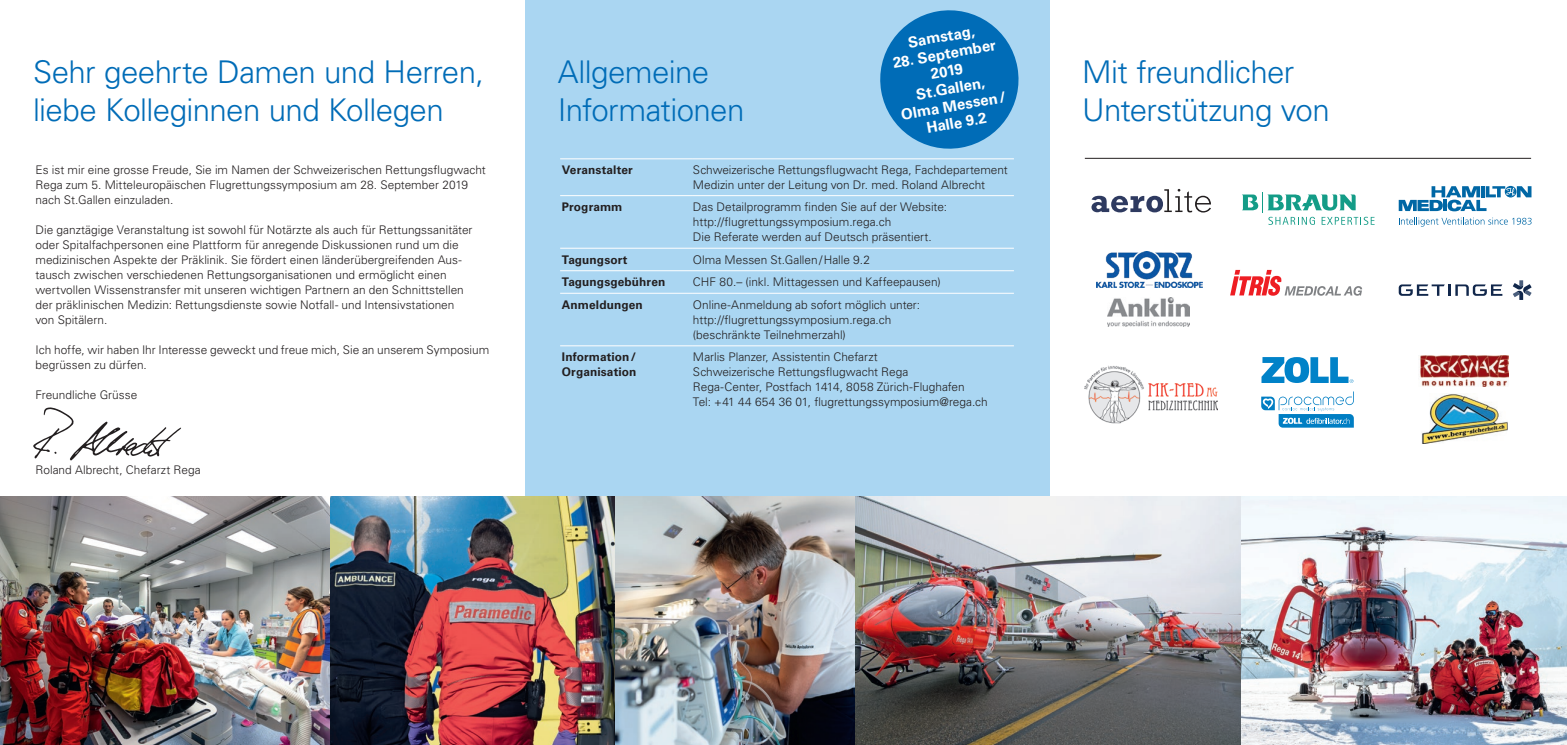
<style>
.page{position:relative;width:1567px;height:745px;background:#fff}
.page>*{position:absolute;margin:0;border:0;box-sizing:border-box;transform-origin:0 0}
.t1{font:300 31.25px/37.5px "Univers LT Std";letter-spacing:-.02em;color:#006cb7}
.t2{font:700 15px/17.5px "Univers LT Std";color:#fff;text-align:center}
.t3{font:300 11.88px/15px "Univers LT Std";color:#231f20}
.t4{font:700 11.88px/15px "Univers LT Std";letter-spacing:.005em;color:#231f20}
</style>
<div class="page">
<div style="left:524px;top:0;width:525px;height:744px;background:#aad6f2"></div>
<img style="left:330px;top:496px;width:1236px;height:248px">
<svg style="left:1242px;top:192px;width:132px;height:33px"></svg>
<svg style="left:1398px;top:186px;width:133px;height:25px"></svg>
<svg style="left:1399px;top:217px;width:132px;height:9px"></svg>
<svg style="left:1091px;top:189px;width:119px;height:23px"></svg>
<hr style="left:1084px;top:158px;width:446px;height:1px;background:#231f20">
<hr style="left:560px;top:158px;width:133px;height:1px;background:#fff">
<hr style="left:693px;top:158px;width:320px;height:1px;background:#fff">
<hr style="left:560px;top:195px;width:133px;height:1px;background:#fff">
<hr style="left:693px;top:195px;width:320px;height:1px;background:#fff">
<hr style="left:560px;top:248px;width:133px;height:1px;background:#fff">
<hr style="left:693px;top:248px;width:320px;height:1px;background:#fff">
<hr style="left:560px;top:270px;width:133px;height:1px;background:#fff">
<hr style="left:693px;top:270px;width:320px;height:1px;background:#fff">
<hr style="left:560px;top:293px;width:133px;height:1px;background:#fff">
<hr style="left:693px;top:293px;width:320px;height:1px;background:#fff">
<hr style="left:560px;top:345px;width:133px;height:1px;background:#fff">
<hr style="left:693px;top:345px;width:320px;height:1px;background:#fff">
<img style="left:0;top:496px;width:330px;height:248px">
<svg style="left:33px;top:407px;width:148px;height:53px"></svg>
<svg style="left:1230px;top:270px;width:131px;height:25px"></svg>
<svg style="left:880px;top:10px;width:139px;height:139px"></svg>
<img style="left:1096px;top:251px;width:106px;height:36px">
<img style="left:1107px;top:298px;width:82px;height:28px">
<svg style="left:1512px;top:280px;width:19px;height:20px"></svg>
<svg style="left:1398px;top:284px;width:104px;height:11px"></svg>
<svg style="left:1261px;top:357px;width:92px;height:26px"></svg>
<svg style="left:1261px;top:396px;width:92px;height:31px"></svg>
<img style="left:1084px;top:365px;width:60px;height:58px">
<img style="left:1148px;top:383px;width:69px;height:28px">
<img style="left:1420px;top:355px;width:88px;height:31px">
<img style="left:1421px;top:394px;width:86px;height:49px">
<h1 class="t1" style="left:33px;top:54px;width:452px">Sehr geehrte Damen und Herren, liebe Kolleginnen und Kollegen</h1>
<p class="t3" style="left:35px;top:162px;width:452px">Es ist mir eine grosse Freude, Sie im Namen der Schweizerischen Rettungsflugwacht<br>Rega zum 5. Mitteleuropäischen Flugrettungssymposium am 28. September 2019 nach St.Gallen einzuladen.</p>
<p class="t3" style="left:35px;top:222px;width:438px">Die ganztägige Veranstaltung ist sowohl für Notärzte als auch für Rettungssanitäter oder Spitalfachpersonen eine Plattform für anregende Diskussionen rund um die medizinischen Aspekte der Präklinik. Sie fördert einen länderübergreifenden Aus&shy;tausch zwischen verschiedenen Rettungsorganisationen und ermöglicht einen wertvollen Wissenstransfer mit unseren wichtigen Partnern an den Schnittstellen der präklinischen Medizin: Rettungsdienste sowie Notfall- und Intensivstationen von Spitälern.</p>
<p class="t3" style="left:35px;top:342px;width:455px">Ich hoffe, wir haben Ihr Interesse geweckt und freue mich, Sie an unserem Symposium begrüssen zu dürfen.</p>
<p class="t3" style="left:35px;top:387px;width:103px">Freundliche Grüsse</p>
<p class="t3" style="left:35px;top:462px;width:167px">Roland Albrecht, Chefarzt Rega</p>
<h1 class="t1" style="left:557px;top:54px;width:188px">Allgemeine<br>Informationen</h1>
<p class="t2" style="left:906px;top:34px;width:69px;rotate:-10deg">Samstag,</p>
<p class="t2" style="left:890px;top:54px;width:108px;rotate:-10deg">28. September<br>2019<br>St.Gallen,<br>Olma Messen/<br>Halle 9.2</p>
<p class="t4" style="left:562px;top:162px;width:72px">Veranstalter</p>
<p class="t3" style="left:693px;top:162px;width:316px">Schweizerische Rettungsflugwacht Rega, Fachdepartement<br>Medizin unter der Leitung von Dr. med. Roland Albrecht</p>
<p class="t4" style="left:562px;top:199px;width:62px">Programm</p>
<p class="t3" style="left:693px;top:199px;width:255px">Das Detailprogramm finden Sie auf der Website: http://flugrettungssymposium.rega.ch<br>Die Referate werden auf Deutsch präsentiert.</p>
<p class="t4" style="left:562px;top:252px;width:67px">Tagungsort</p>
<p class="t3" style="left:693px;top:252px;width:178px">Olma Messen St.Gallen/Halle 9.2</p>
<p class="t4" style="left:562px;top:274px;width:105px">Tagungsgebühren</p>
<p class="t3" style="left:693px;top:274px;width:249px">CHF 80.– (inkl. Mittagessen und Kaffeepausen)</p>
<p class="t4" style="left:562px;top:297px;width:82px">Anmeldungen</p>
<p class="t3" style="left:693px;top:297px;width:229px">Online-Anmeldung ab sofort möglich unter: http://flugrettungssymposium.rega.ch (beschränkte Teilnehmerzahl)</p>
<p class="t4" style="left:562px;top:349px;width:76px">Information/<br>Organisation</p>
<p class="t3" style="left:693px;top:349px;width:296px">Marlis Planzer, Assistentin Chefarzt<br>Schweizerische Rettungsflugwacht Rega<br>Rega-Center, Postfach 1414, 8058 Zürich-Flughafen<br>Tel: +41 44 654 36 01, flugrettungssymposium@rega.ch</p>
<h1 class="t1" style="left:1082px;top:54px;width:249px">Mit freundlicher<br>Unterstützung von</h1>
</div>
